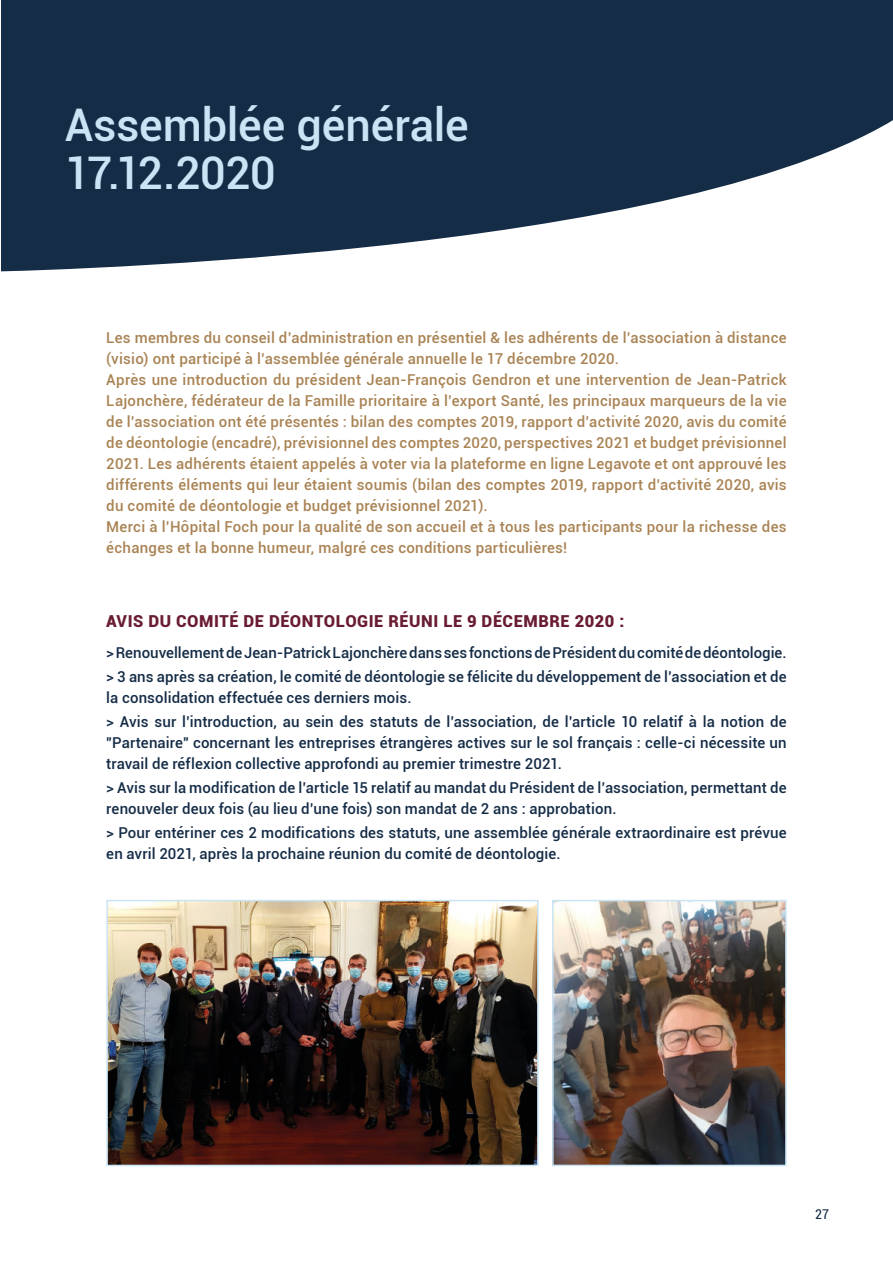
<style>
.page{position:relative;width:893px;height:1263px;background:#fff}
.page>*{position:absolute;margin:0;border:0;box-sizing:border-box;transform-origin:0 0}
.t1{font:500 45px/48px "Roboto";letter-spacing:-.005em;color:#cae4f5}
.t2{font:900 16.5px "Roboto";letter-spacing:.035em;color:#691c32}
.t3{font:500 15px/21px "Roboto";letter-spacing:.02em;color:#a98354}
.t4{font:500 15px/21px "Roboto";letter-spacing:.005em;color:#152c47}
.t5{font:condensed 13.5px "Roboto";color:#152c47}
</style>
<div class="page">
<img style="left:109px;top:903px;width:427px;height:260px">
<div style="left:106px;top:900px;width:433px;height:266px;border:2px solid #cae4f5"></div>
<img style="left:555px;top:903px;width:229px;height:260px">
<div style="left:552px;top:900px;width:235px;height:266px;border:2px solid #cae4f5"></div>
<svg style="left:1px;top:0;width:892px;height:272px;fill:#152c47"></svg>
<h1 class="t1" style="left:65px;top:99px;width:405px">Assemblée générale<br>17.12.2020</h1>
<p class="t3" style="left:106px;top:327px;width:682px">Les membres du conseil d’administration en présentiel &amp; les adhérents de l’association à distance (visio) ont participé à l’assemblée générale annuelle le 17 décembre 2020.<br>Après une introduction du président Jean-François Gendron et une intervention de Jean-Patrick Lajonchère, fédérateur de la Famille prioritaire à l’export Santé, les principaux marqueurs de la vie de l’association ont été présentés : bilan des comptes 2019, rapport d’activité 2020, avis du comité de déontologie (encadré), prévisionnel des comptes 2020, perspectives 2021 et budget prévisionnel 2021. Les adhérents étaient appelés à voter via la plateforme en ligne Legavote et ont approuvé les différents éléments qui leur étaient soumis (bilan des comptes 2019, rapport d’activité 2020, avis du comité de déontologie et budget prévisionnel 2021).<br>Merci à l’Hôpital Foch pour la qualité de son accueil et à tous les participants pour la richesse des échanges et la bonne humeur, malgré ces conditions particulières!</p>
<p class="t2" style="left:106px;top:609px;width:519px">AVIS DU COMITÉ DE DÉONTOLOGIE RÉUNI LE 9 DÉCEMBRE 2020 :</p>
<p class="t4" style="left:106px;top:640px;width:682px;line-height:24px">&gt; Renouvellement de Jean-Patrick Lajonchère dans ses fonctions de Président du comité de déontologie. &gt; 3 ans après sa création, le comité de déontologie se félicite du développement de l’association et de</p>
<p class="t4" style="left:106px;top:685px;width:682px;line-height:24px">la consolidation effectuée ces derniers mois.<br>&gt; Avis sur l’introduction, au sein des statuts de l’association, de l’article 10 relatif à la notion de</p>
<p class="t4" style="left:106px;top:732px;width:682px">"Partenaire" concernant les entreprises étrangères actives sur le sol français : celle-ci nécessite un travail de réflexion collective approfondi au premier trimestre 2021.</p>
<p class="t4" style="left:106px;top:777px;width:682px">&gt; Avis sur la modification de l’article 15 relatif au mandat du Président de l’association, permettant de renouveler deux fois (au lieu d’une fois) son mandat de 2 ans : approbation.</p>
<p class="t4" style="left:106px;top:822px;width:682px">&gt; Pour entériner ces 2 modifications des statuts, une assemblée générale extraordinaire est prévue en avril 2021, après la prochaine réunion du comité de déontologie.</p>
<p class="t5" style="left:815px;top:1205px;width:15px">27</p>
</div>
